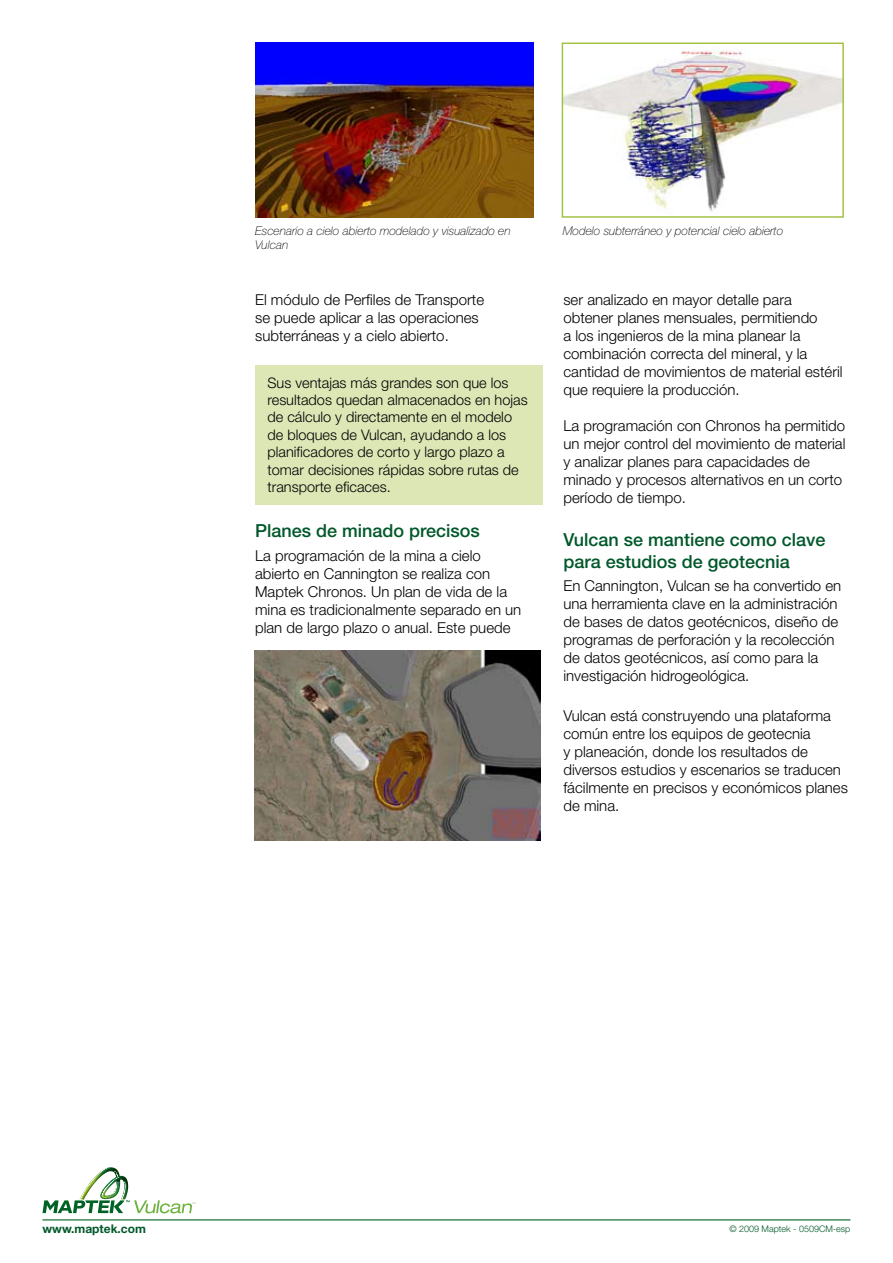
<style>
.page{position:relative;width:893px;height:1263px;background:#fff}
.page>*{position:absolute;margin:0;border:0;box-sizing:border-box;transform-origin:0 0}
.t1{font:500 18px/21.6px "Helvetica Neue LT Std";color:#00582a}
.t2{font:300 15px/18px "Helvetica Neue LT Std";color:#000}
.t3{font:300 14.55px/17.4px "Helvetica Neue LT Std";color:#000}
.t4{font:italic 100 12px/14.4px "Helvetica Neue LT Std";color:#000}
.t5{font:700 12px "Helvetica Neue LT Std";color:#00582a}
.t6{font:300 9px "Helvetica Neue LT Std";color:#00582a}
</style>
<div class="page">
<svg style="left:43px;top:1167px;width:153px;height:46px"></svg>
<hr style="left:43px;top:1219px;width:807px;height:1px;background:#006225">
<img style="left:255px;top:43px;width:279px;height:175px">
<img style="left:564px;top:50px;width:278px;height:162px">
<div style="left:562px;top:43px;width:282px;height:175px;border:1px solid #a2c13f"></div>
<img style="left:255px;top:651px;width:286px;height:189px">
<div style="left:255px;top:365px;width:287px;height:139px;background:#dde7b6"></div>
<p class="t4" style="left:255px;top:224px;width:257px">Escenario a cielo abierto modelado y visualizado en<br>Vulcan</p>
<p class="t4" style="left:563px;top:224px;width:222px">Modelo subterráneo y potencial cielo abierto</p>
<p class="t2" style="left:255px;top:291px;width:230px">El módulo de Perfiles de Transporte se puede aplicar a las operaciones subterráneas y a cielo abierto.</p>
<p class="t3" style="left:267px;top:373px;width:262px">Sus ventajas más grandes son que los resultados quedan almacenados en hojas de cálculo y directamente en el modelo de bloques de Vulcan, ayudando a los planificadores de corto y largo plazo a tomar decisiones rápidas sobre rutas de transporte eficaces.</p>
<p class="t1" style="left:255px;top:520px;width:226px">Planes de minado precisos</p>
<p class="t2" style="left:255px;top:546px;width:268px">La programación de la mina a cielo abierto en Cannington se realiza con Maptek Chronos. Un plan de vida de la mina es tradicionalmente separado en un plan de largo plazo o anual. Este puede</p>
<p class="t2" style="left:563px;top:291px;width:281px">ser analizado en mayor detalle para obtener planes mensuales, permitiendo<br>a los ingenieros de la mina planear la combinación correcta del mineral, y la cantidad de movimientos de material estéril que requiere la producción.</p>
<p class="t2" style="left:563px;top:417px;width:284px">La programación con Chronos ha permitido un mejor control del movimiento de material y analizar planes para capacidades de minado y procesos alternativos en un corto período de tiempo.</p>
<p class="t1" style="left:563px;top:529px;width:264px">Vulcan se mantiene como clave para estudios de geotecnia</p>
<p class="t2" style="left:563px;top:577px;width:279px">En Cannington, Vulcan se ha convertido en una herramienta clave en la administración de bases de datos geotécnicos, diseño de programas de perforación y la recolección de datos geotécnicos, así como para la investigación hidrogeológica.</p>
<p class="t2" style="left:563px;top:706px;width:286px">Vulcan está construyendo una plataforma común entre los equipos de geotecnia<br>y planeación, donde los resultados de diversos estudios y escenarios se traducen fácilmente en precisos y económicos planes de mina.</p>
<p class="t5" style="left:43px;top:1221px;width:105px">www.maptek.com</p>
<p class="t6" style="left:729px;top:1223px;width:123px">© 2009 Maptek - 0509CM-esp</p>
</div>
